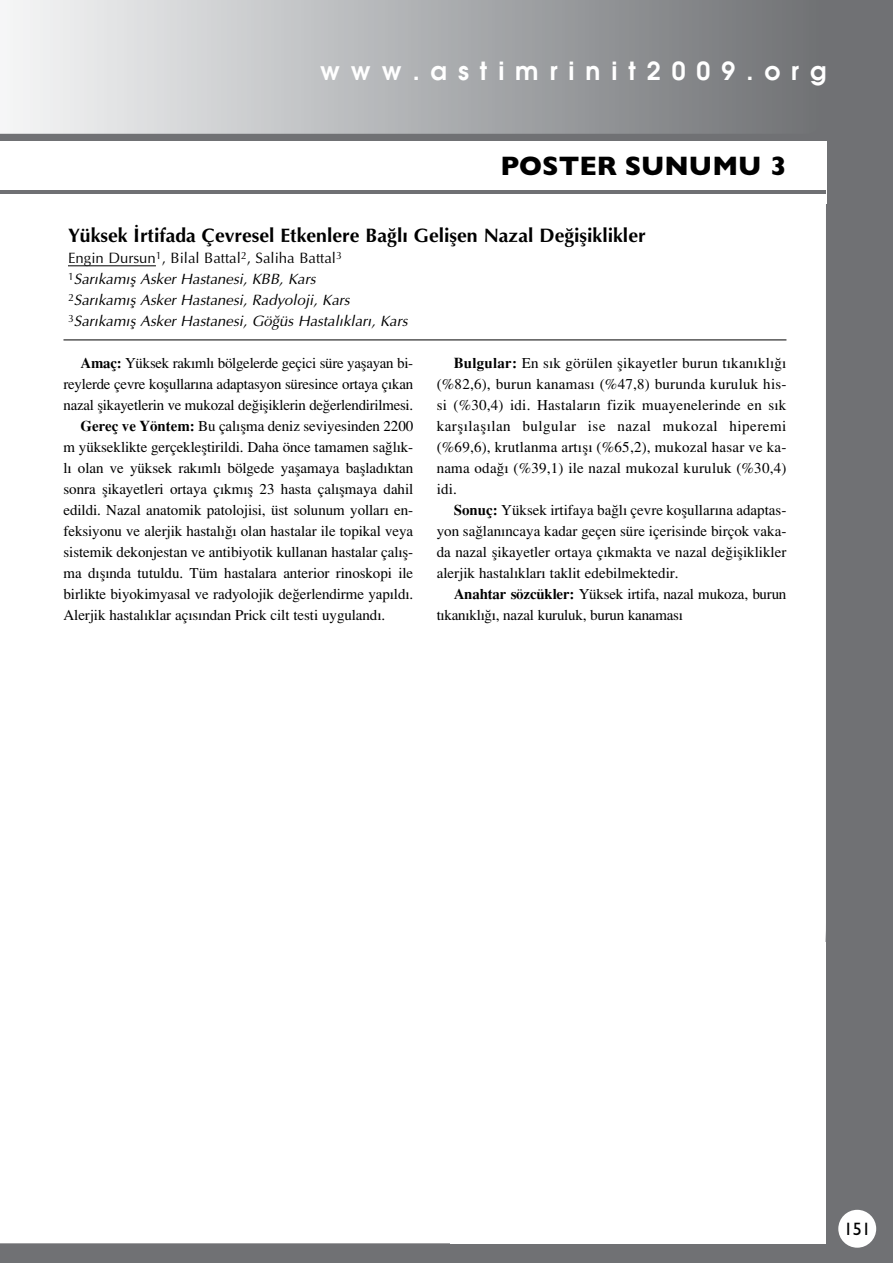
<style>
.page{position:relative;width:893px;height:1263px;background:#707174}
.page>*{position:absolute;margin:0;border:0;box-sizing:border-box;transform-origin:0 0}
.t1{font:700 27px "Gill Sans";color:#000}
.t2{font:24.9px "Avant Garde Demi";letter-spacing:.44em;color:#fff}
.t3{font:19.5px "Optima Bold Turk";color:#000}
.t4{font:18px "Gill Sans";color:#000}
.t5{font:15px/21px "Times Turk";letter-spacing:-.005em;color:#000;text-align:justify}
.t6{font:15px/21px "Optima Italic Turk";color:#000}
.t7{font:15px "Optima Turk";color:#000}
.s1{font-family:"Times Turk B"}
</style>
<div class="page">
<div style="left:0;top:204px;width:826px;height:1040px;background:#fff"></div>
<div style="left:838px;top:1210px;width:38px;height:38px;background:#fff;border-radius:50%"></div>
<svg style="left:0;top:0;width:756px;height:134px"></svg>
<div style="left:0;top:141px;width:826px;height:63px;background:#fff"></div>
<div style="left:450px;top:942px;width:376px;height:302px;background:#fff"></div>
<hr style="left:0;top:190px;width:826px;height:4px;background:#6f7073">
<hr style="left:68px;top:266px;width:88px;height:1px;background:#000">
<hr style="left:63px;top:340px;width:723px;height:1px;background:#000">
<h2 class="t2" style="left:320px;top:57px;width:508px">www.astimrinit2009.org</h2>
<h1 class="t1" style="left:500px;top:157px;width:288px">POSTER SUNUMU 3</h1>
<h3 class="t3" style="left:68px;top:228px;width:579px">Yüksek ‹rtifada Çevresel Etkenlere Ba¤l› Geliflen Nazal De¤ifliklikler</h3>
<p class="t7" style="left:68px;top:252px;width:275px">Engin Dursun<sup>1</sup>, Bilal Battal<sup>2</sup>, Saliha Battal<sup>3</sup></p>
<p class="t6" style="left:68px;top:269px;width:341px"><sup>1</sup>Sar›kam›fl Asker Hastanesi, KBB, Kars<br><sup>2</sup>Sar›kam›fl Asker Hastanesi, Radyoloji, Kars<br><sup>3</sup>Sar›kam›fl Asker Hastanesi, Gö¤üs Hastal›klar›, Kars</p>
<p class="t5" style="left:80px;top:354px;width:334px"><span class="s1">Amaç:</span> Yüksek rak›ml› bölgelerde geçici süre yaflayan bi-</p>
<p class="t5" style="left:63px;top:375px;width:351px">reylerde çevre koflullar›na adaptasyon süresince ortaya ç›kan</p>
<p class="t5" style="left:63px;top:396px;width:351px">nazal flikayetlerin ve mukozal de¤ifliklerin de¤erlendirilmesi.</p>
<p class="t5" style="left:80px;top:417px;width:334px"><span class="s1">Gereç ve Yöntem:</span> Bu çal›flma deniz seviyesinden 2200</p>
<p class="t5" style="left:63px;top:438px;width:351px">m yükseklikte gerçeklefltirildi. Daha önce tamamen sa¤l›k-</p>
<p class="t5" style="left:63px;top:459px;width:351px">l› olan ve yüksek rak›ml› bölgede yaflamaya bafllad›ktan</p>
<p class="t5" style="left:63px;top:480px;width:351px">sonra flikayetleri ortaya ç›km›fl 23 hasta çal›flmaya dahil</p>
<p class="t5" style="left:63px;top:501px;width:351px">edildi. Nazal anatomik patolojisi, üst solunum yollar› en-</p>
<p class="t5" style="left:63px;top:522px;width:351px">feksiyonu ve alerjik hastal›¤› olan hastalar ile topikal veya</p>
<p class="t5" style="left:63px;top:543px;width:351px">sistemik dekonjestan ve antibiyotik kullanan hastalar çal›fl-</p>
<p class="t5" style="left:63px;top:564px;width:351px">ma d›fl›nda tutuldu. Tüm hastalara anterior rinoskopi ile</p>
<p class="t5" style="left:63px;top:585px;width:351px">birlikte biyokimyasal ve radyolojik de¤erlendirme yap›ld›.</p>
<p class="t5" style="left:63px;top:606px;width:323px">Alerjik hastal›klar aç›s›ndan Prick cilt testi uyguland›.</p>
<p class="t5" style="left:437px;top:354px;width:351px;text-indent:17px"><span class="s1">Bulgular:</span> En s›k görülen flikayetler burun t›kan›kl›¤› (%82,6), burun kanamas› (%47,8) burunda kuruluk his&shy;si (%30,4) idi. Hastalar›n fizik muayenelerinde en s›k karfl›lafl›lan bulgular ise nazal mukozal hiperemi (%69,6), krutlanma art›fl› (%65,2), mukozal hasar ve ka&shy;nama oda¤› (%39,1) ile nazal mukozal kuruluk (%30,4) idi.</p>
<p class="t5" style="left:437px;top:501px;width:351px;text-indent:17px"><span class="s1">Sonuç:</span> Yüksek irtifaya ba¤l› çevre koflullar›na adaptas&shy;yon sa¤lan›ncaya kadar geçen süre içerisinde birçok vaka&shy;da nazal flikayetler ortaya ç›kmakta ve nazal de¤ifliklikler alerjik hastal›klar› taklit edebilmektedir.</p>
<p class="t5" style="left:437px;top:585px;width:351px;text-indent:17px"><span class="s1">Anahtar sözcükler:</span> Yüksek irtifa, nazal mukoza, burun t›kan›kl›¤›, nazal kuruluk, burun kanamas›</p>
<p class="t4" style="left:844px;top:1223px;width:28px">151</p>
</div>
